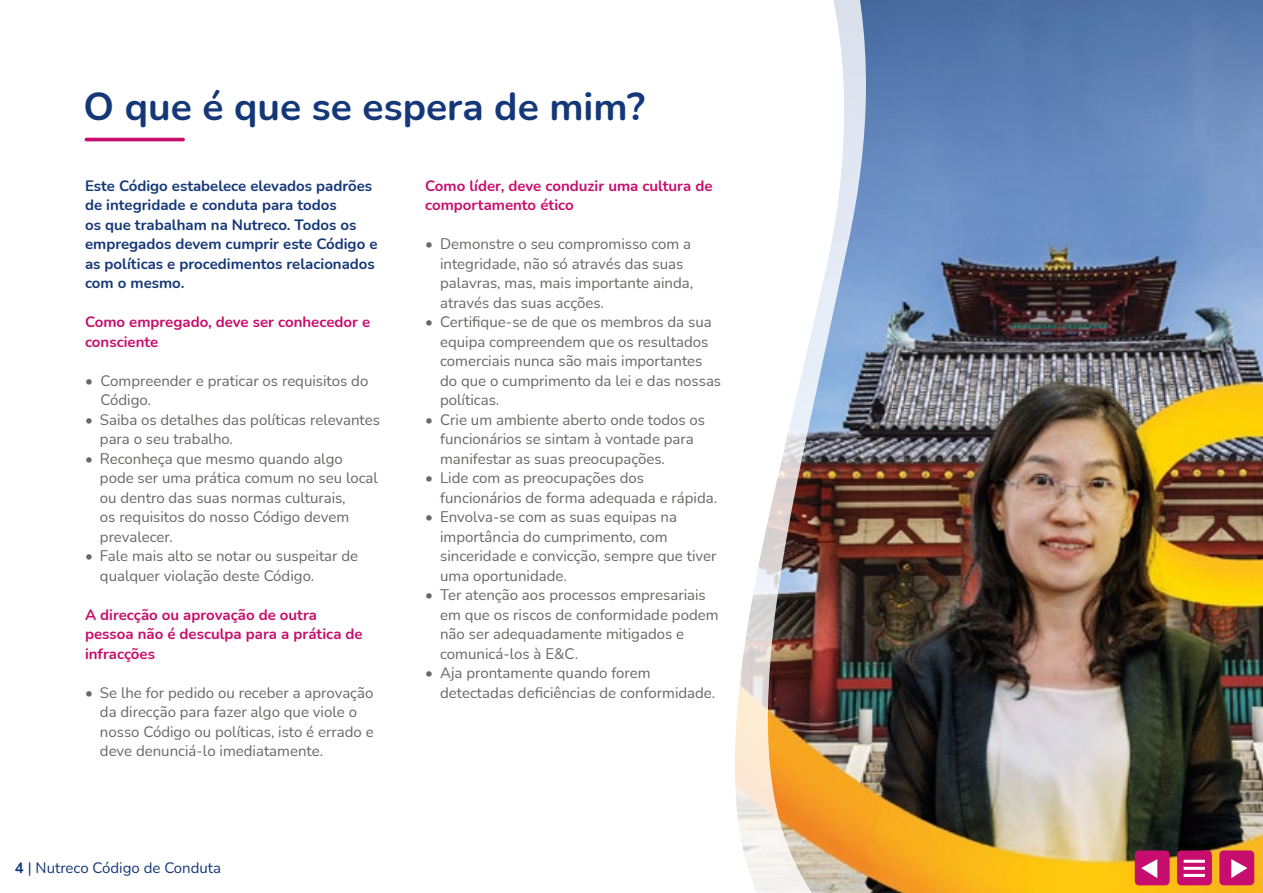
<style>
.page{position:relative;width:1263px;height:893px;background:#fff}
.page>*{position:absolute;margin:0;border:0;box-sizing:border-box;transform-origin:0 0}
.t1{font:700 39px "Nunito";color:#143778}
.t2{font:15px/19.5px "Nunito";color:#696665}
.t3{font:700 15px/19.5px "Nunito";color:#143778}
.t4{font:700 15px/19.5px "Nunito";color:#c70d6d}
.t5{font:15px "Nunito";color:#143778}
.s1{font-weight:700}
</style>
<div class="page">
<img style="left:868px;top:0;width:395px;height:893px">
<img style="left:845px;top:0;width:23px;height:893px">
<img style="left:735px;top:0;width:110px;height:893px">
<hr style="left:86px;top:138px;width:97px;height:3px;background:#c70d6d">
<svg style="left:1134px;top:850px;width:36px;height:36px"></svg>
<svg style="left:1176px;top:850px;width:36px;height:36px"></svg>
<svg style="left:1219px;top:850px;width:36px;height:36px"></svg>
<h1 class="t1" style="left:84px;top:79px;width:563px">O que é que se espera de mim?</h1>
<p class="t3" style="left:85px;top:175px;width:294px">Este Código estabelece elevados padrões de integridade e conduta para todos<br>os que trabalham na Nutreco. Todos os empregados devem cumprir este Código e as políticas e procedimentos relacionados com o mesmo.</p>
<p class="t4" style="left:85px;top:311px;width:287px">Como empregado, deve ser conhecedor e consciente</p>
<p class="t2" style="left:101px;top:370px;width:269px;text-indent:-15px">• Compreender e praticar os requisitos do<br>Código.</p>
<p class="t2" style="left:100px;top:409px;width:282px;text-indent:-15px">• Saiba os detalhes das políticas relevantes para o seu trabalho.</p>
<p class="t2" style="left:100px;top:448px;width:280px;text-indent:-15px">• Reconheça que mesmo quando algo pode ser uma prática comum no seu local ou dentro das suas normas culturais,<br>os requisitos do nosso Código devem prevalecer.</p>
<p class="t2" style="left:100px;top:545px;width:260px;text-indent:-15px">• Fale mais alto se notar ou suspeitar de qualquer violação deste Código.</p>
<p class="t4" style="left:85px;top:604px;width:279px">A direcção ou aprovação de outra pessoa não é desculpa para a prática de infracções</p>
<p class="t2" style="left:100px;top:682px;width:275px;text-indent:-15px">• Se lhe for pedido ou receber a aprovação da direcção para fazer algo que viole o nosso Código ou políticas, isto é errado e deve denunciá-lo imediatamente.</p>
<p class="t5" style="left:15px;top:857px;width:208px"><span class="s1">4</span> | Nutreco Código de Conduta</p>
<p class="t4" style="left:425px;top:175px;width:289px">Como líder, deve conduzir uma cultura de comportamento ético</p>
<p class="t2" style="left:440px;top:233px;width:254px;text-indent:-15px">• Demonstre o seu compromisso com a integridade, não só através das suas palavras, mas, mais importante ainda, através das suas acções.</p>
<p class="t2" style="left:440px;top:311px;width:283px;text-indent:-15px">• Certifique-se de que os membros da sua equipa compreendem que os resultados comerciais nunca são mais importantes do que o cumprimento da lei e das nossas políticas.</p>
<p class="t2" style="left:440px;top:409px;width:266px;text-indent:-15px">• Crie um ambiente aberto onde todos os funcionários se sintam à vontade para manifestar as suas preocupações.</p>
<p class="t2" style="left:440px;top:467px;width:279px;text-indent:-15px">• Lide com as preocupações dos funcionários de forma adequada e rápida.</p>
<p class="t2" style="left:440px;top:506px;width:278px;text-indent:-15px">• Envolva-se com as suas equipas na importância do cumprimento, com sinceridade e convicção, sempre que tiver uma oportunidade.</p>
<p class="t2" style="left:440px;top:584px;width:280px;text-indent:-15px">• Ter atenção aos processos empresariais em que os riscos de conformidade podem não ser adequadamente mitigados e comunicá-los à E&amp;C.</p>
<p class="t2" style="left:440px;top:662px;width:277px;text-indent:-15px">• Aja prontamente quando forem detectadas deficiências de conformidade.</p>
</div>
